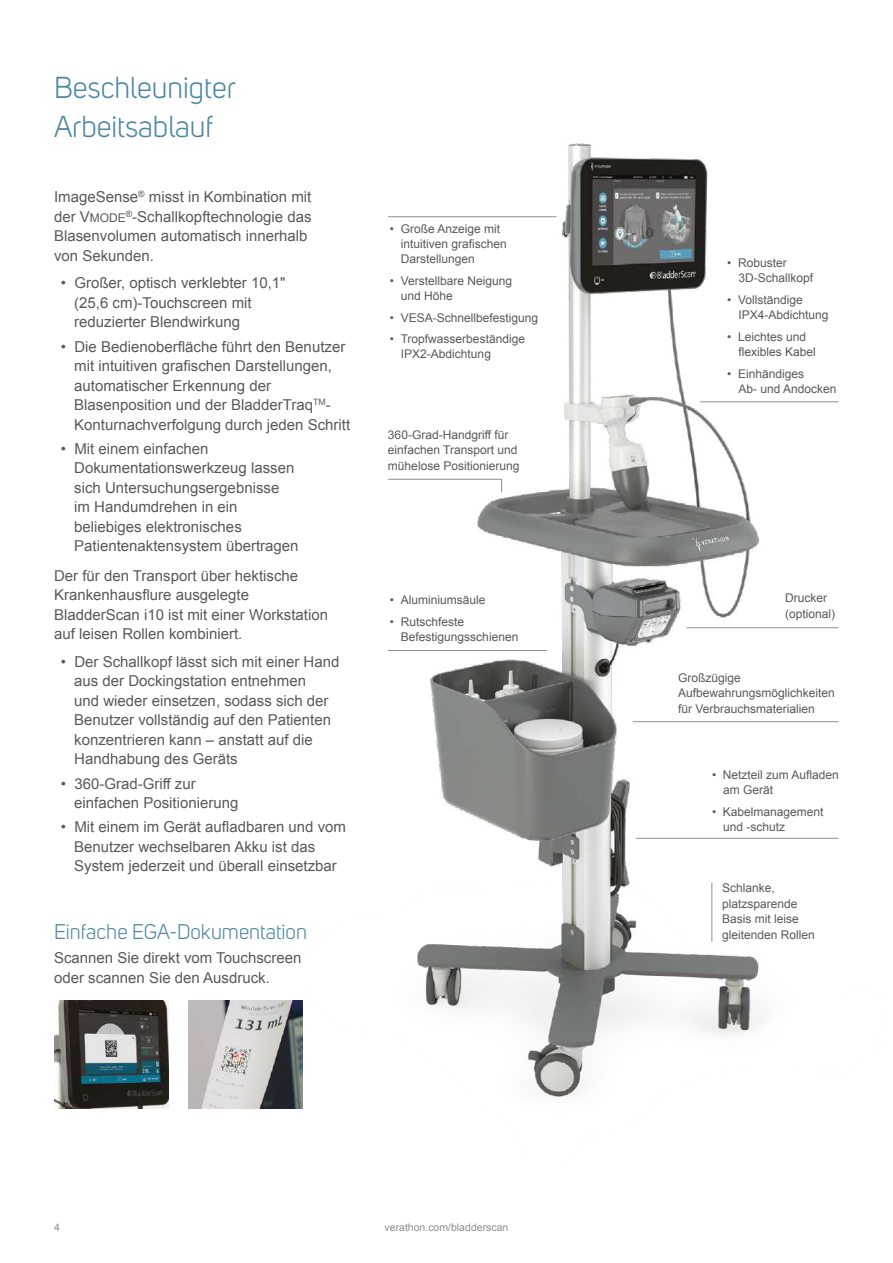
<style>
.page{position:relative;width:893px;height:1263px;background:#fff}
.page>*{position:absolute;margin:0;border:0;box-sizing:border-box;transform-origin:0 0}
.t1{font:30px/39px "Uni Sans";color:#4c87a3}
.t2{font:21px "Uni Sans";color:#4c87a3}
.t3{font:15px/19.5px "Arial";color:#59585c}
.t4{font:12px/15px "Arial";color:#59585c}
.t5{font:10.5px "Arial";color:#918f91}
.s1{font-size:12px}
</style>
<div class="page">
<img style="left:152px;top:143px;width:687px;height:966px">
<hr style="left:388px;top:216px;width:168px;height:1px;background:#918f91">
<hr style="left:687px;top:627px;width:151px;height:1px;background:#918f91">
<svg style="left:387px;top:478px;width:115px;height:15px"></svg>
<hr style="left:388px;top:650px;width:159px;height:1px;background:#918f91">
<hr style="left:636px;top:838px;width:202px;height:1px;background:#918f91">
<hr style="left:711px;top:882px;width:1px;height:59px;background:#918f91">
<hr style="left:700px;top:401px;width:138px;height:1px;background:#918f91">
<hr style="left:633px;top:721px;width:205px;height:1px;background:#918f91">
<img style="left:188px;top:1000px;width:115px;height:108px">
<img style="left:54px;top:1000px;width:114px;height:108px">
<h1 class="t1" style="left:54px;top:69px;width:183px">Beschleunigter<br>Arbeitsablauf</h1>
<p class="t3" style="left:54px;top:187px;width:259px">ImageSense<sup>®</sup> misst in Kombination mit der V<span class="s1">MODE</span><sup>®</sup>-Schallkopftechnologie das<br>Blasenvolumen automatisch innerhalb von Sekunden.</p>
<p class="t3" style="left:74px;top:273px;width:213px;text-indent:-14px">• Großer, optisch verklebter 10,1" (25,6 cm)-Touchscreen mit reduzierter Blendwirkung</p>
<p class="t3" style="left:74px;top:337px;width:277px;text-indent:-14px">• Die Bedienoberfläche führt den Benutzer mit intuitiven grafischen Darstellungen, automatischer Erkennung der Blasenposition und der BladderTraq<sup>TM</sup>-Konturnachverfolgung durch jeden Schritt</p>
<p class="t3" style="left:74px;top:439px;width:226px;text-indent:-14px">• Mit einem einfachen<br>Dokumentationswerkzeug lassen sich Untersuchungsergebnisse im Handumdrehen in ein beliebiges elektronisches<br>Patientenaktensystem übertragen</p>
<p class="t3" style="left:54px;top:566px;width:276px">Der für den Transport über hektische Krankenhausflure ausgelegte BladderScan i10 ist mit einer Workstation auf leisen Rollen kombiniert.</p>
<p class="t3" style="left:74px;top:652px;width:267px;text-indent:-14px">• Der Schallkopf lässt sich mit einer Hand aus der Dockingstation entnehmen<br>und wieder einsetzen, sodass sich der Benutzer vollständig auf den Patienten konzentrieren kann – anstatt auf die Handhabung des Geräts</p>
<p class="t3" style="left:74px;top:774px;width:166px;text-indent:-14px">• 360-Grad-Griff zur einfachen Positionierung</p>
<p class="t3" style="left:74px;top:817px;width:273px;text-indent:-14px">• Mit einem im Gerät aufladbaren und vom<br>Benutzer wechselbaren Akku ist das<br>System jederzeit und überall einsetzbar</p>
<h2 class="t2" style="left:54px;top:920px;width:255px">Einfache EGA-Dokumentation</h2>
<p class="t3" style="left:54px;top:948px;width:249px">Scannen Sie direkt vom Touchscreen oder scannen Sie den Ausdruck.</p>
<p class="t4" style="left:401px;top:222px;width:108px;text-indent:-11px">• Große Anzeige mit intuitiven grafischen<br>Darstellungen</p>
<p class="t4" style="left:401px;top:273px;width:113px;text-indent:-11px">• Verstellbare Neigung und Höhe</p>
<p class="t4" style="left:390px;top:310px;width:150px">• VESA-Schnellbefestigung</p>
<p class="t4" style="left:401px;top:332px;width:126px;text-indent:-11px">• Tropfwasserbeständige<br>IPX2-Abdichtung</p>
<p class="t4" style="left:388px;top:427px;width:133px;line-height:15.6px">360-Grad-Handgriff für einfachen Transport und mühelose Positionierung</p>
<p class="t4" style="left:390px;top:593px;width:97px">• Aluminiumsäule</p>
<p class="t4" style="left:401px;top:614px;width:119px;text-indent:-11px">• Rutschfeste<br>Befestigungsschienen</p>
<p class="t5" style="left:54px;top:1220px;width:7px">4</p>
<p class="t5" style="left:385px;top:1220px;width:125px">verathon.com/bladderscan</p>
<p class="t4" style="left:738px;top:256px;width:76px;text-indent:-11px">• Robuster<br>3D-Schallkopf</p>
<p class="t4" style="left:738px;top:293px;width:92px;text-indent:-11px">• Vollständige<br>IPX4-Abdichtung</p>
<p class="t4" style="left:738px;top:329px;width:79px;text-indent:-11px">• Leichtes und flexibles Kabel</p>
<p class="t4" style="left:738px;top:366px;width:100px;text-indent:-11px">• Einhändiges<br>Ab- und Andocken</p>
<p class="t4" style="left:785px;top:590px;width:52px;line-height:15.6px">Drucker (optional)</p>
<p class="t4" style="left:678px;top:670px;width:158px;line-height:15.6px">Großzügige<br>Aufbewahrungsmöglichkeiten für Verbrauchsmaterialien</p>
<p class="t4" style="left:723px;top:767px;width:117px;text-indent:-11px">• Netzteil zum Aufladen am Gerät</p>
<p class="t4" style="left:723px;top:804px;width:102px;text-indent:-11px">• Kabelmanagement und -schutz</p>
<p class="t4" style="left:722px;top:880px;width:94px;line-height:15.6px">Schlanke, platzsparende<br>Basis mit leise gleitenden Rollen</p>
</div>
